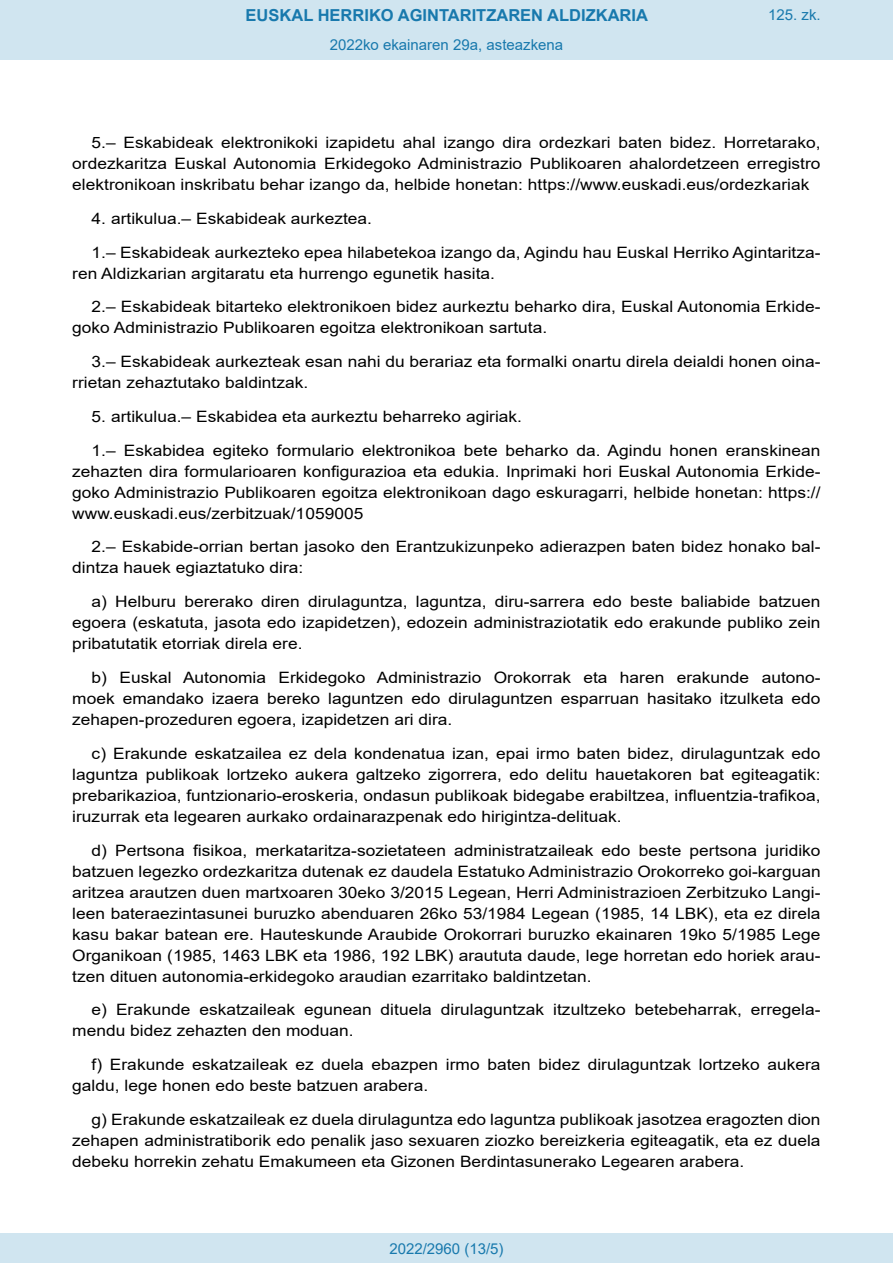
<style>
.page{position:relative;width:893px;height:1263px;background:#fff}
.page>*{position:absolute;margin:0;border:0;box-sizing:border-box;transform-origin:0 0}
.t1{font:700 16.5px "Arial";color:#1879ad}
.BOPVDetalle{font:15.6px/21px "Arial";color:#000;text-align:justify;scale:1.11 1}
.Paginacion_Centro{font:15px "Arial";color:#1879ad}
</style>
<div class="page">
<div style="left:0;top:0;width:893px;height:60px;background:#d0e5f0"></div>
<div style="left:0;top:1233px;width:893px;height:30px;background:#d0e5f0"></div>
<p class="t1" style="left:246px;top:3px;width:404px">EUSKAL HERRIKO AGINTARITZAREN ALDIZKARIA</p>
<p class="Paginacion_Centro" style="left:330px;top:35px;width:235px">2022ko ekainaren 29a, asteazkena</p>
<p class="Paginacion_Centro" style="left:768px;top:5px;width:54px">125. zk.</p>
<p class="BOPVDetalle" style="left:72px;top:132px;width:676px;text-indent:19px">5.– Eskabideak elektronikoki izapidetu ahal izango dira ordezkari baten bidez. Horretarako, ordezkaritza Euskal Autonomia Erkidegoko Administrazio Publikoaren ahalordetzeen erregistro elektronikoan inskribatu behar izango da, helbide honetan: https://www.euskadi.eus/ordezkariak</p>
<p class="BOPVDetalle" style="left:92px;top:208px;width:254px">4. artikulua.– Eskabideak aurkeztea.</p>
<p class="BOPVDetalle" style="left:72px;top:242px;width:676px;text-indent:19px">1.– Eskabideak aurkezteko epea hilabetekoa izango da, Agindu hau Euskal Herriko Agintaritza&shy;ren Aldizkarian argitaratu eta hurrengo egunetik hasita.</p>
<p class="BOPVDetalle" style="left:72px;top:296px;width:676px;text-indent:19px">2.– Eskabideak bitarteko elektronikoen bidez aurkeztu beharko dira, Euskal Autonomia Erkide&shy;goko Administrazio Publikoaren egoitza elektronikoan sartuta.</p>
<p class="BOPVDetalle" style="left:72px;top:351px;width:676px;text-indent:19px">3.– Eskabideak aurkezteak esan nahi du berariaz eta formalki onartu direla deialdi honen oina&shy;rrietan zehaztutako baldintzak.</p>
<p class="BOPVDetalle" style="left:92px;top:406px;width:389px">5. artikulua.– Eskabidea eta aurkeztu beharreko agiriak.</p>
<p class="BOPVDetalle" style="left:72px;top:440px;width:676px;text-indent:19px">1.– Eskabidea egiteko formulario elektronikoa bete beharko da. Agindu honen eranskinean zehazten dira formularioaren konfigurazioa eta edukia. Inprimaki hori Euskal Autonomia Erkide&shy;goko Administrazio Publikoaren egoitza elektronikoan dago eskuragarri, helbide honetan: https:// www.euskadi.eus/zerbitzuak/1059005</p>
<p class="BOPVDetalle" style="left:72px;top:536px;width:676px;text-indent:19px">2.– Eskabide-orrian bertan jasoko den Erantzukizunpeko adierazpen baten bidez honako bal&shy;dintza hauek egiaztatuko dira:</p>
<p class="BOPVDetalle" style="left:72px;top:591px;width:676px;text-indent:19px">a) Helburu bererako diren dirulaguntza, laguntza, diru-sarrera edo beste baliabide batzuen egoera (eskatuta, jasota edo izapidetzen), edozein administraziotatik edo erakunde publiko zein pribatutatik etorriak direla ere.</p>
<p class="BOPVDetalle" style="left:72px;top:667px;width:676px;text-indent:19px">b) Euskal Autonomia Erkidegoko Administrazio Orokorrak eta haren erakunde autono&shy;moek emandako izaera bereko laguntzen edo dirulaguntzen esparruan hasitako itzulketa edo zehapen-prozeduren egoera, izapidetzen ari dira.</p>
<p class="BOPVDetalle" style="left:72px;top:743px;width:676px;text-indent:19px">c) Erakunde eskatzailea ez dela kondenatua izan, epai irmo baten bidez, dirulaguntzak edo laguntza publikoak lortzeko aukera galtzeko zigorrera, edo delitu hauetakoren bat egiteagatik: prebarikazioa, funtzionario-eroskeria, ondasun publikoak bidegabe erabiltzea, influentzia-trafikoa, iruzurrak eta legearen aurkako ordainarazpenak edo hirigintza-delituak.</p>
<p class="BOPVDetalle" style="left:72px;top:839px;width:676px;text-indent:19px">d) Pertsona fisikoa, merkataritza-sozietateen administratzaileak edo beste pertsona juridiko batzuen legezko ordezkaritza dutenak ez daudela Estatuko Administrazio Orokorreko goi-karguan aritzea arautzen duen martxoaren 30eko 3/2015 Legean, Herri Administrazioen Zerbitzuko Langi&shy;leen bateraezintasunei buruzko abenduaren 26ko 53/1984 Legean (1985, 14 LBK), eta ez direla kasu bakar batean ere. Hauteskunde Araubide Orokorrari buruzko ekainaren 19ko 5/1985 Lege Organikoan (1985, 1463 LBK eta 1986, 192 LBK) araututa daude, lege horretan edo horiek arau&shy;tzen dituen autonomia-erkidegoko araudian ezarritako baldintzetan.</p>
<p class="BOPVDetalle" style="left:72px;top:999px;width:676px;text-indent:19px">e) Erakunde eskatzaileak egunean dituela dirulaguntzak itzultzeko betebeharrak, erregela&shy;mendu bidez zehazten den moduan.</p>
<p class="BOPVDetalle" style="left:72px;top:1054px;width:676px;text-indent:19px">f) Erakunde eskatzaileak ez duela ebazpen irmo baten bidez dirulaguntzak lortzeko aukera galdu, lege honen edo beste batzuen arabera.</p>
<p class="BOPVDetalle" style="left:72px;top:1109px;width:676px;text-indent:19px">g) Erakunde eskatzaileak ez duela dirulaguntza edo laguntza publikoak jasotzea eragozten dion zehapen administratiborik edo penalik jaso sexuaren ziozko bereizkeria egiteagatik, eta ez duela debeku horrekin zehatu Emakumeen eta Gizonen Berdintasunerako Legearen arabera.</p>
<p class="Paginacion_Centro" style="left:389px;top:1238px;width:116px">2022/2960 (13/5)</p>
</div>
